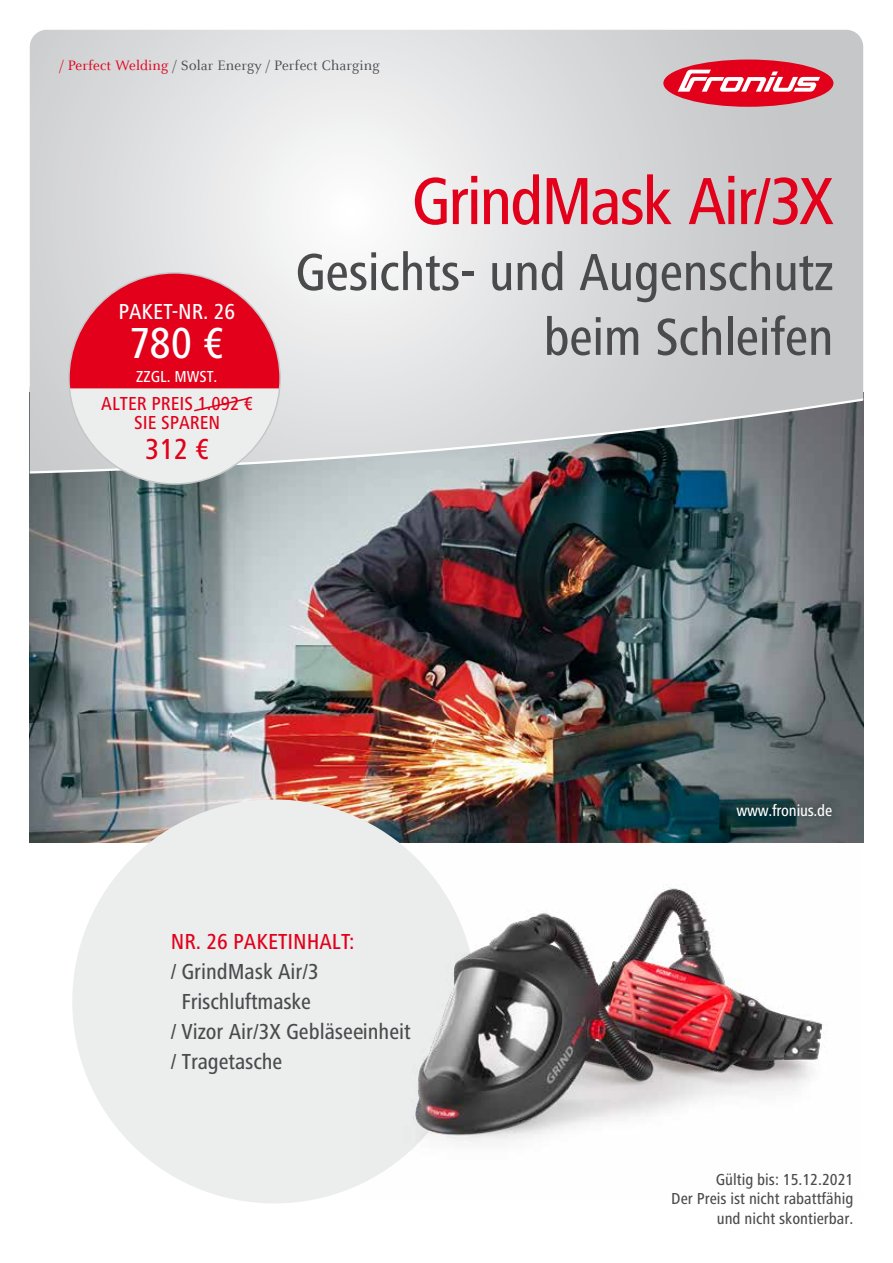
<style>
.page{position:relative;width:893px;height:1263px;background:#fff}
.page>*{position:absolute;margin:0;border:0;box-sizing:border-box;transform-origin:0 0}
.t1{font:500 condensed 69px "Frutiger Next LTW1 G";letter-spacing:-.035em;color:#e2001a}
.t2{font:500 condensed 54px/64.8px "Frutiger Next LTW1 G";letter-spacing:-.01em;color:#4b4b4d;text-align:right}
.t3{font:500 condensed 45px "Frutiger Next LTW1 G";color:#fff}
.t4{font:500 condensed 30px "Frutiger Next LTW1 G";color:#e2001a}
.t5{font:500 condensed 22.5px "Frutiger Next LTW1 G";color:#4b4b4d}
.t6{font:500 condensed 22.5px "Frutiger Next LTW1 G";color:#e2001a}
.t7{font:500 condensed 22.5px "Frutiger Next LTW1 G";color:#fff}
.t8{font:500 condensed 19.5px/19.5px "Frutiger Next LTW1 G";color:#e2001a;text-align:center}
.t9{font:500 condensed 16.5px/19.5px "Frutiger Next LTW1 G";color:#4b4c4d;text-align:right}
.t10{font:500 condensed 16.5px "Frutiger Next LTW1 G";letter-spacing:-.015em;color:#fff}
.t11{font:15px "Celeste Offc Pro";letter-spacing:.01em;color:#4b4b4d}
.s1{color:#e2001a}
</style>
<div class="page">
<img style="left:30px;top:477px;width:833px;height:366px">
<svg style="left:30px;top:30px;width:833px;height:447px"></svg>
<div style="left:663px;top:60px;width:170px;height:47px;background:#e2001a;border-radius:50%"></div>
<svg style="left:678px;top:70px;width:142px;height:22px"></svg>
<div style="left:72px;top:799px;width:404px;height:404px;background:#eceded;border-radius:50%"></div>
<div style="left:726px;top:794px;width:118px;height:34px;background:#000;opacity:.75"></div>
<div style="left:69px;top:273px;width:211px;height:211px;background:#e2001a;border-radius:50%"></div>
<svg style="left:69px;top:388px;width:211px;height:96px"></svg>
<img style="left:361px;top:823px;width:501px;height:361px">
<p class="t11" style="left:60px;top:57px;width:322px"><span class="s1">/ Perfect Welding</span> / Solar Energy / Perfect Charging</p>
<p class="t7" style="left:118px;top:298px;width:118px">PAKET-NR. 26</p>
<h3 class="t3" style="left:130px;top:318px;width:96px">780 €</h3>
<p class="t10" style="left:136px;top:367px;width:83px">ZZGL. MWST.</p>
<p class="t8" style="left:101px;top:394px;width:153px">ALTER PREIS 1.092 €<br>SIE SPAREN</p>
<h3 class="t4" style="left:145px;top:432px;width:66px">312 €</h3>
<h1 class="t1" style="left:411px;top:162px;width:424px">GrindMask Air/3X</h1>
<h2 class="t2" style="left:295px;top:240px;width:540px">Gesichts- und Augenschutz beim Schleifen</h2>
<p class="t10" style="left:736px;top:801px;width:97px">www.fronius.de</p>
<p class="t6" style="left:171px;top:929px;width:185px">NR. 26 PAKETINHALT:</p>
<p class="t5" style="left:171px;top:959px;width:149px">/ GrindMask Air/3</p>
<p class="t5" style="left:181px;top:989px;width:131px">Frischluftmaske</p>
<p class="t5" style="left:171px;top:1019px;width:242px">/ Vizor Air/3X Gebläseeinheit</p>
<p class="t5" style="left:171px;top:1049px;width:113px">/ Tragetasche</p>
<p class="t9" style="left:671px;top:1169px;width:184px">Gültig bis: 15.12.2021<br>Der Preis ist nicht rabattfähig und nicht skontierbar.</p>
</div>
